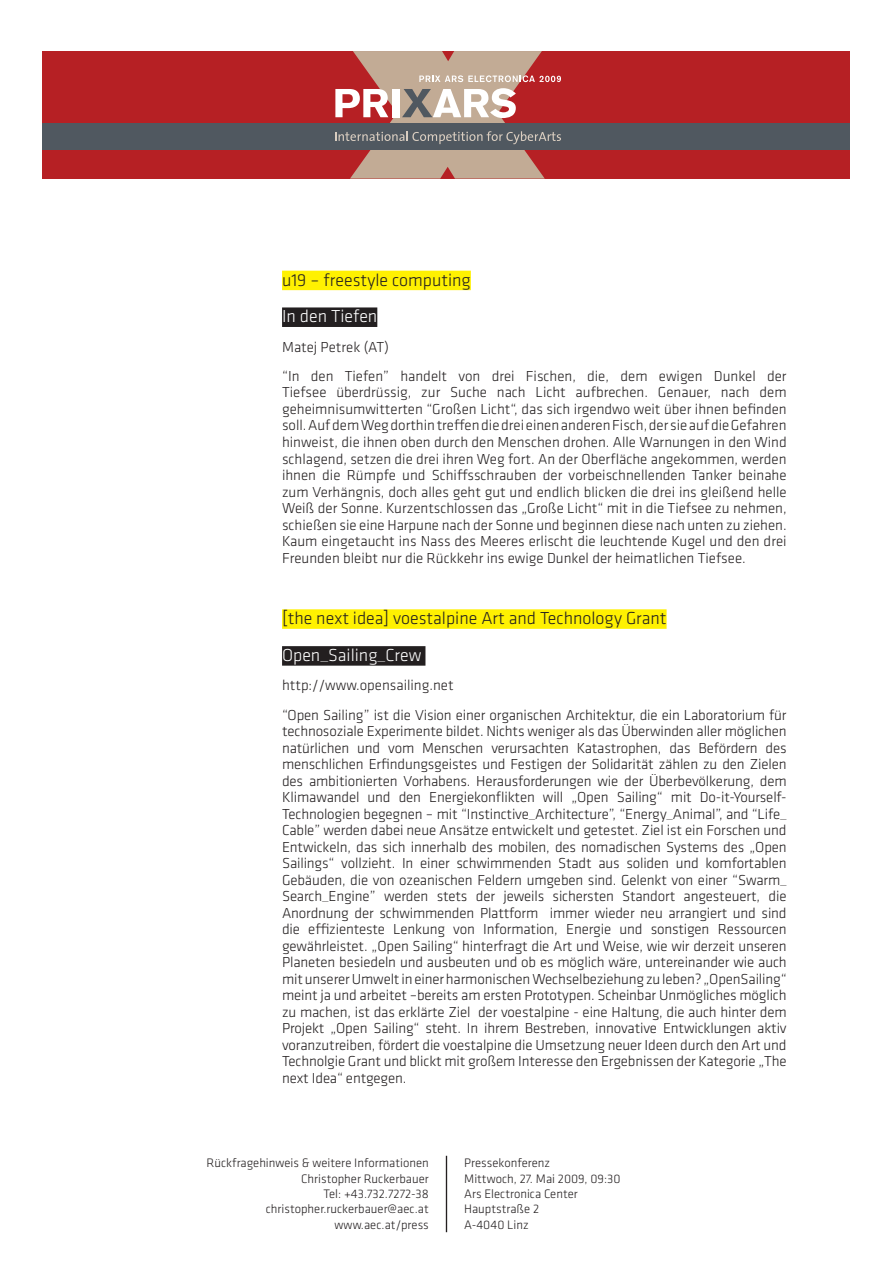
<style>
.page{position:relative;width:893px;height:1263px;background:#fff}
.page>*{position:absolute;margin:0;border:0;box-sizing:border-box;transform-origin:0 0}
.t1{font:300 18px "Klavika";color:#231f20}
.t2{font:300 18px "Klavika";color:#fff}
.t3{font:300 15px/16.5px "Klavika";letter-spacing:-.005em;color:#231f20}
.t4{font:300 12.75px/15.3px "Klavika";color:#231f20}
</style>
<div class="page">
<hr style="left:446px;top:1156px;width:1px;height:76px;background:#231f20">
<div style="left:43px;top:51px;width:807px;height:128px;background:#b62024"></div>
<div style="left:43px;top:123px;width:807px;height:27px;background:#505860"></div>
<svg style="left:335px;top:51px;width:226px;height:128px"></svg>
<div style="left:282px;top:271px;width:189px;height:19px;background:#fff101"></div>
<div style="left:282px;top:307px;width:95px;height:20px;background:#231f20"></div>
<div style="left:282px;top:609px;width:385px;height:20px;background:#fff101"></div>
<div style="left:282px;top:646px;width:143px;height:20px;background:#231f20"></div>
<p class="t1" style="left:282px;top:270px;width:190px">u19 – freestyle computing</p>
<p class="t2" style="left:282px;top:307px;width:97px">In den Tiefen</p>
<p class="t3" style="left:282px;top:332px;width:506px;line-height:29.2px">Matej Petrek (AT)<br>“In den Tiefen” handelt von drei Fischen, die, dem ewigen Dunkel der</p>
<p class="t3" style="left:282px;top:384px;width:506px;text-align:justify">Tiefsee überdrüssig, zur Suche nach Licht aufbrechen. Genauer, nach dem geheimnisumwitterten “Großen Licht“, das sich irgendwo weit über ihnen befinden soll. Auf dem Weg dorthin treffen die drei einen anderen Fisch, der sie auf die Gefahren hinweist, die ihnen oben durch den Menschen drohen. Alle Warnungen in den Wind schlagend, setzen die drei ihren Weg fort. An der Oberfläche angekommen, werden ihnen die Rümpfe und Schiffsschrauben der vorbeischnellenden Tanker beinahe zum Verhängnis, doch alles geht gut und endlich blicken die drei ins gleißend helle Weiß der Sonne. Kurzentschlossen das „Große Licht“ mit in die Tiefsee zu nehmen, schießen sie eine Harpune nach der Sonne und beginnen diese nach unten zu ziehen.<br>Kaum eingetaucht ins Nass des Meeres erlischt die leuchtende Kugel und den drei Freunden bleibt nur die Rückkehr ins ewige Dunkel der heimatlichen Tiefsee.</p>
<p class="t1" style="left:282px;top:608px;width:386px">[the next idea] voestalpine Art and Technology Grant</p>
<p class="t2" style="left:282px;top:645px;width:141px">Open_Sailing_Crew</p>
<p class="t3" style="left:282px;top:671px;width:506px;line-height:29.2px">http://www.opensailing.net<br>“Open Sailing” ist die Vision einer organischen Architektur, die ein Laboratorium für</p>
<p class="t3" style="left:282px;top:723px;width:506px;text-align:justify">technosoziale Experimente bildet. Nichts weniger als das Überwinden aller möglichen natürlichen und vom Menschen verursachten Katastrophen, das Befördern des menschlichen Erfindungsgeistes und Festigen der Solidarität zählen zu den Zielen des ambitionierten Vorhabens. Herausforderungen wie der Überbevölkerung, dem Klimawandel und den Energiekonflikten will „Open Sailing“ mit Do-it-Yourself-Technologien begegnen – mit “Instinctive_Architecture”, “Energy_Animal”, and “Life_ Cable” werden dabei neue Ansätze entwickelt und getestet. Ziel ist ein Forschen und Entwickeln, das sich innerhalb des mobilen, des nomadischen Systems des „Open Sailings“ vollzieht. In einer schwimmenden Stadt aus soliden und komfortablen Gebäuden, die von ozeanischen Feldern umgeben sind. Gelenkt von einer “Swarm_ Search_Engine” werden stets der jeweils sichersten Standort angesteuert, die Anordnung der schwimmenden Plattform immer wieder neu arrangiert und sind die effizienteste Lenkung von Information, Energie und sonstigen Ressourcen gewährleistet. „Open Sailing“ hinterfragt die Art und Weise, wie wir derzeit unseren Planeten besiedeln und ausbeuten und ob es möglich wäre, untereinander wie auch mit unserer Umwelt in einer harmonischen Wechselbeziehung zu leben? „OpenSailing“ meint ja und arbeitet –bereits am ersten Prototypen. Scheinbar Unmögliches möglich zu machen, ist das erklärte Ziel der voestalpine - eine Haltung, die auch hinter dem Projekt „Open Sailing“ steht. In ihrem Bestreben, innovative Entwicklungen aktiv voranzutreiben, fördert die voestalpine die Umsetzung neuer Ideen durch den Art und Technolgie Grant und blickt mit großem Interesse den Ergebnissen der Kategorie „The next Idea“ entgegen.</p>
<p class="t4" style="left:206px;top:1156px;width:224px;text-align:right">Rückfragehinweis &amp; weitere Informationen<br>Christopher Ruckerbauer<br>Tel: +43.732.7272-38 christopher.ruckerbauer@aec.at www.aec.at/press</p>
<p class="t4" style="left:464px;top:1156px;width:158px">Pressekonferenz<br>Mittwoch, 27. Mai 2009, 09:30<br>Ars Electronica Center<br>Hauptstraße 2<br>A-4040 Linz</p>
</div>
